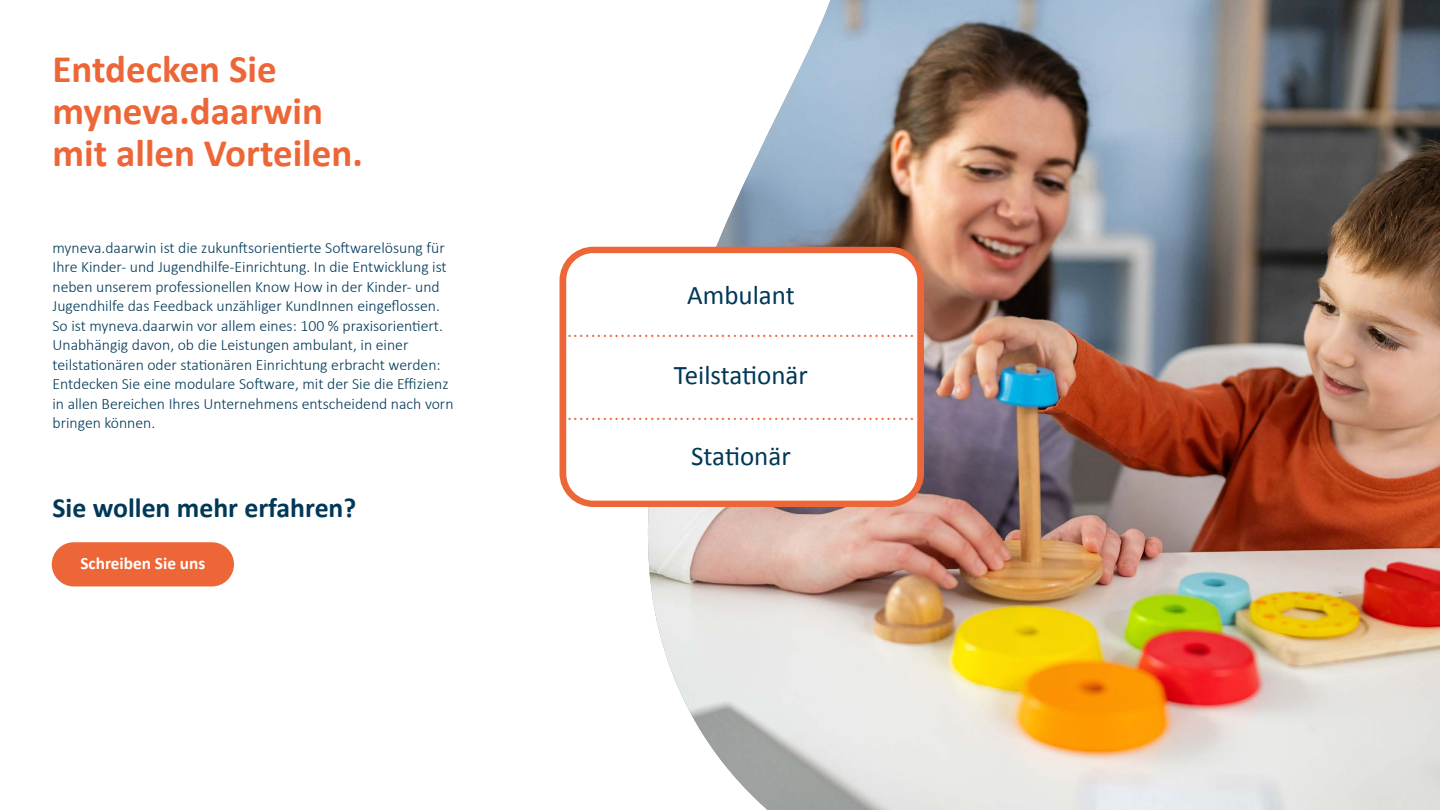
<style>
.page{position:relative;width:1440px;height:810px;background:#fff}
.page>*{position:absolute;margin:0;border:0;box-sizing:border-box;transform-origin:0 0}
.t1{font:700 39px/42px "Calibri";color:#ed6638}
.t2{font:700 27.75px "Calibri";color:#003857}
.t3{font:27px "Calibri";color:#003857}
.t4{font:300 23.62px "Calibri";color:#ed6638}
.t5{font:700 17.25px "Calibri";color:#fff}
.t6{font:300 15.75px/19.5px "Calibri";color:#003857}
</style>
<div class="page">
<img style="left:564px;top:0;width:876px;height:810px">
<div style="left:52px;top:542px;width:182px;height:44px;background:#ed6638;border-radius:22px"></div>
<div style="left:560px;top:247px;width:364px;height:260px;background:#ed6638;border-radius:34px"></div>
<div style="left:566px;top:253px;width:351px;height:248px;background:#fff;border-radius:27px"></div>
<h1 class="t1" style="left:52px;top:46px;width:312px">Entdecken Sie myneva.daarwin mit allen Vorteilen.</h1>
<p class="t6" style="left:52px;top:238px;width:403px">myneva.daarwin ist die zukunftsorientierte Softwarelösung für Ihre Kinder- und Jugendhilfe-Einrichtung. In die Entwicklung ist neben unserem professionellen Know How in der Kinder- und Jugendhilfe das Feedback unzähliger KundInnen eingeflossen.<br>So ist myneva.daarwin vor allem eines: 100 % praxisorientiert.<br>Unabhängig davon, ob die Leistungen ambulant, in einer teilstationären oder stationären Einrichtung erbracht werden:<br>Entdecken Sie eine modulare Software, mit der Sie die Effizienz in allen Bereichen Ihres Unternehmens entscheidend nach vorn bringen können.</p>
<h2 class="t2" style="left:52px;top:489px;width:305px">Sie wollen mehr erfahren?</h2>
<p class="t5" style="left:80px;top:551px;width:126px">Schreiben Sie uns</p>
<h3 class="t3" style="left:687px;top:276px;width:109px">Ambulant</h3>
<h3 class="t4" style="left:567px;top:314px;width:350px">...........................................................</h3>
<h3 class="t3" style="left:674px;top:357px;width:136px">Teilstationär</h3>
<h3 class="t4" style="left:567px;top:397px;width:350px">...........................................................</h3>
<h3 class="t3" style="left:691px;top:438px;width:101px">Stationär</h3>
</div>
